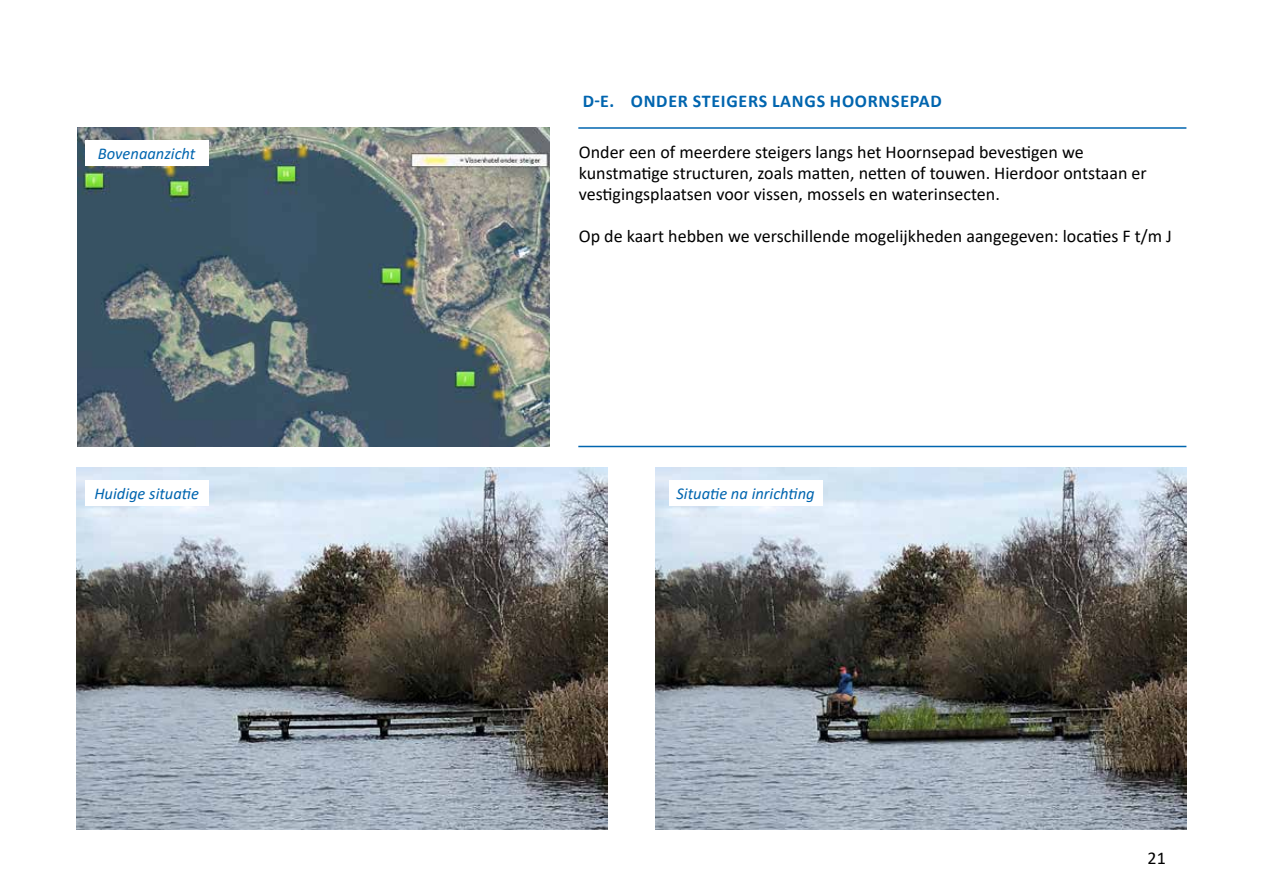
<style>
.page{position:relative;width:1263px;height:893px;background:#fff}
.page>*{position:absolute;margin:0;border:0;box-sizing:border-box;transform-origin:0 0}
.t1{font:18px/21px "Calibri";color:#000}
.t2{font:700 18px "Calibri";letter-spacing:.04em;color:#0065af}
.t3{font:italic 16.5px "Calibri";color:#0065af}
</style>
<div class="page">
<hr style="left:578px;top:127px;width:608px;height:2px;background:#0065af">
<hr style="left:578px;top:446px;width:608px;height:1px;background:#0065af">
<img style="left:76px;top:468px;width:532px;height:361px">
<img style="left:655px;top:468px;width:531px;height:361px">
<img style="left:77px;top:128px;width:472px;height:318px">
<div style="left:85px;top:140px;width:123px;height:26px;background:#fff"></div>
<div style="left:85px;top:480px;width:123px;height:26px;background:#fff"></div>
<div style="left:669px;top:480px;width:153px;height:26px;background:#fff"></div>
<p class="t3" style="left:98px;top:142px;width:99px">Bovenaanzicht</p>
<p class="t2" style="left:583px;top:88px;width:361px">D-E. ONDER STEIGERS LANGS HOORNSEPAD</p>
<p class="t1" style="left:579px;top:141px;width:569px">Onder een of meerdere steigers langs het Hoornsepad bevestigen we kunstmatige structuren, zoals matten, netten of touwen. Hierdoor ontstaan er vestigingsplaatsen voor vissen, mossels en waterinsecten.</p>
<p class="t1" style="left:579px;top:225px;width:595px">Op de kaart hebben we verschillende mogelijkheden aangegeven: locaties F t/m J</p>
<p class="t3" style="left:94px;top:482px;width:106px">Huidige situatie</p>
<p class="t3" style="left:676px;top:482px;width:140px">Situatie na inrichting</p>
<p class="t1" style="left:1147px;top:847px;width:20px">21</p>
</div>
